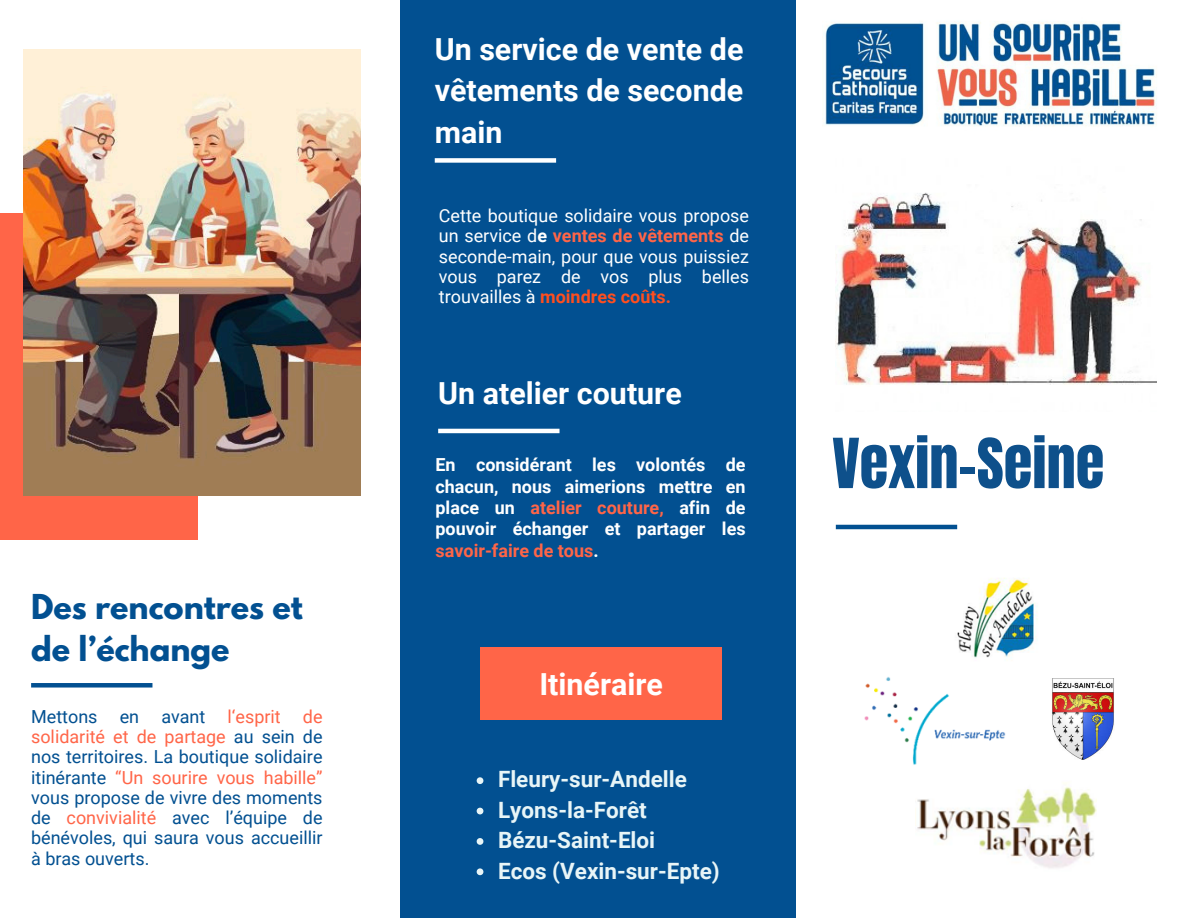
<style>
.page{position:relative;width:1188px;height:918px;background:#fff}
.page>*{position:absolute;margin:0;border:0;box-sizing:border-box;transform-origin:0 0}
.t1{font:58.5px "Anton";color:#0e508b}
.t2{font:700 30.45px/41.7px "Roboto";color:#fff;text-align:justify}
.t3{font:700 30.45px/41.7px "League Spartan";color:#025091}
.t4{font:700 22.5px "Roboto";color:#e8f5f7}
.t5{font:18px/20.2px "Roboto";color:#025091;text-align:justify}
.t6{font:18px/20.2px "Roboto";color:#fff;text-align:justify}
.t7{font:700 18px/21.3px "Roboto";color:#fff;text-align:justify}
.s1{color:#ff6548}
.s2{font-weight:700}
.s3{font-weight:700;color:#ff6548}
.s4{font-weight:700;color:#ff4e1f}
</style>
<div class="page">
<div style="left:400px;top:0;width:396px;height:918px;background:#025091"></div>
<div style="left:0;top:213px;width:198px;height:326px;background:#ff6548"></div>
<img style="left:23px;top:50px;width:338px;height:445px">
<div style="left:31px;top:683px;width:121px;height:5px;background:#025091"></div>
<div style="left:435px;top:158px;width:121px;height:5px;background:#fff"></div>
<hr style="left:438px;top:429px;width:122px;height:4px;background:#fff">
<div style="left:480px;top:647px;width:242px;height:72px;background:#ff6548"></div>
<img style="left:825px;top:21px;width:332px;height:106px">
<img style="left:957px;top:578px;width:81px;height:80px">
<img style="left:915px;top:783px;width:181px;height:85px">
<img style="left:864px;top:677px;width:142px;height:88px">
<img style="left:1052px;top:679px;width:62px;height:81px">
<img style="left:836px;top:192px;width:320px;height:193px">
<hr style="left:836px;top:525px;width:121px;height:4px;background:#025091">
<svg style="left:477px;top:777px;width:6px;height:7px"></svg>
<svg style="left:477px;top:808px;width:6px;height:6px"></svg>
<svg style="left:477px;top:838px;width:6px;height:7px"></svg>
<svg style="left:477px;top:868px;width:6px;height:7px"></svg>
<h2 class="t3" style="left:31px;top:590px;width:273px">Des rencontres et de l’échange</h2>
<p class="t5" style="left:31px;top:707px;width:293px">Mettons en avant <span class="s1">l‘esprit de solidarité et de partage</span> au sein de nos territoires. La boutique solidaire itinérante <span class="s1">“Un sourire vous habille” </span>vous propose de vivre des moments de <span class="s1">convivialité</span> avec l’équipe de bénévoles, qui saura vous accueillir à bras ouverts.</p>
<p class="t2" style="left:435px;top:28px;width:310px">Un service de vente de vêtements de seconde main</p>
<p class="t6" style="left:439px;top:206px;width:312px">Cette boutique solidaire vous propose un service d<span class="s2">e</span> <span class="s3">ventes de vêtements</span> de seconde-main, pour que vous puissiez vous parez de vos plus belles trouvailles à <span class="s4">moindres coûts.</span></p>
<p class="t2" style="left:438px;top:372px;width:245px">Un atelier couture</p>
<p class="t7" style="left:436px;top:455px;width:312px">En considérant les volontés de chacun, nous aimerions mettre en place un <span class="s1">atelier couture,</span> afin de pouvoir échanger et partager les <span class="s1">savoir-faire de tous</span>.</p>
<p class="t2" style="left:539px;top:664px;width:125px">Itinéraire</p>
<h1 class="t4" style="left:498px;top:767px;width:190px">Fleury-sur-Andelle</h1>
<p class="t4" style="left:498px;top:797px;width:150px">Lyons-la-Forêt</p>
<p class="t4" style="left:498px;top:827px;width:159px">Bézu-Saint-Eloi</p>
<p class="t4" style="left:498px;top:858px;width:223px">Ecos (Vexin-sur-Epte)</p>
<p class="t1" style="left:832px;top:422px;width:274px">Vexin-Seine</p>
</div>
